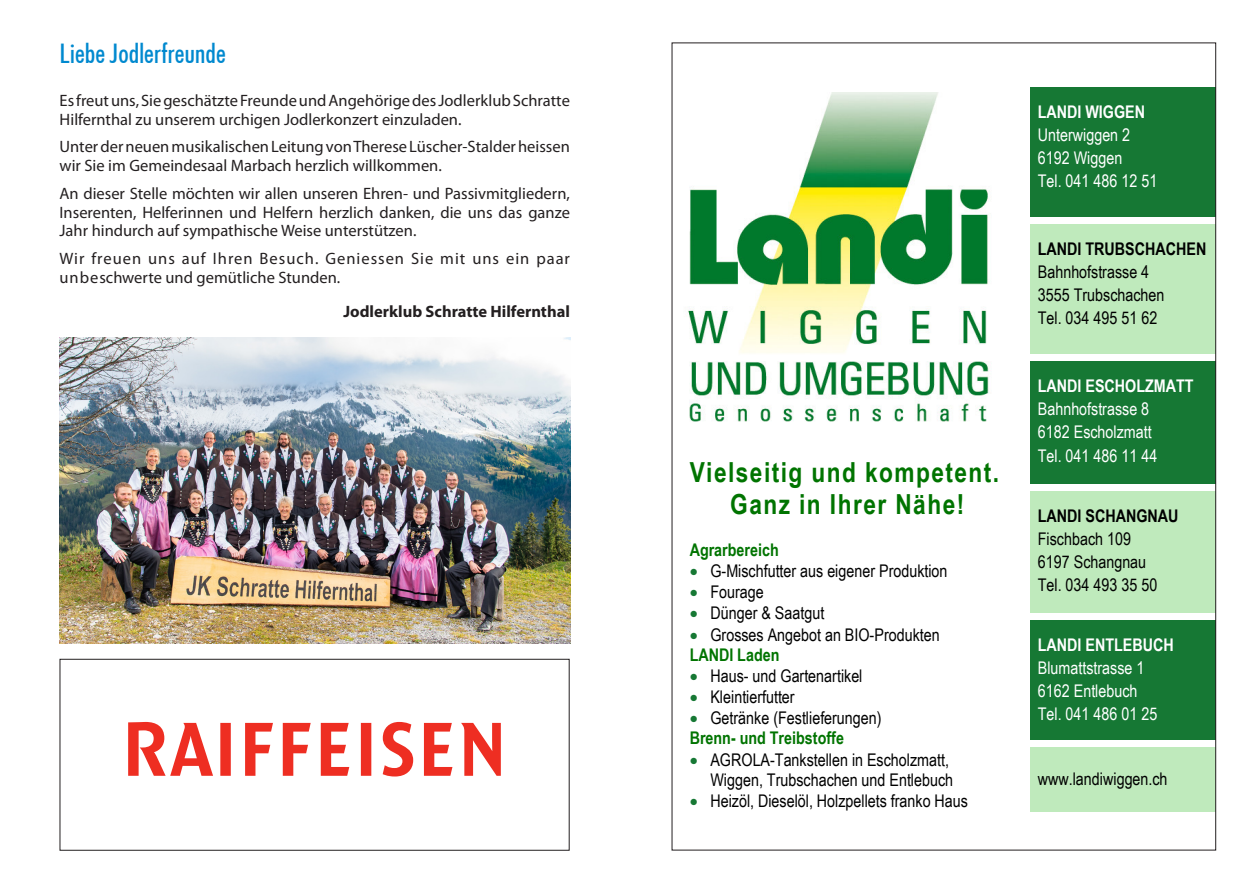
<style>
.page{position:relative;width:1259px;height:893px;background:#fff}
.page>*{position:absolute;margin:0;border:0;box-sizing:border-box;transform-origin:0 0}
.t1{font:700 27.6px/31.8px "Arial Narrow";letter-spacing:.05em;color:#007400;text-align:center}
.t2{font:500 condensed 27px "Futura BT";letter-spacing:-.005em;color:#0089cf}
.t3{font:17.4px/23.1px "Arial Narrow";color:#000}
.t4{font:17.4px/23.1px "Arial Narrow";color:#fff}
.t5{font:700 17.4px "Arial Narrow";color:#007400}
.t6{font:16.5px/18.8px "Myriad Pro";color:#231f20}
.t7{font:16.5px/18.8px "Myriad Pro";letter-spacing:.06em;color:#231f20}
.t8{font:700 16.5px "Myriad Pro";color:#231f20}
.s1{color:#167834}
.s2{font-weight:700;color:#007400}
.s3{font-weight:700}
</style>
<div class="page">
<div style="left:1030px;top:87px;width:185px;height:130px;background:#167834"></div>
<div style="left:1030px;top:224px;width:185px;height:130px;background:#bfeabc"></div>
<div style="left:1030px;top:361px;width:185px;height:123px;background:#167834"></div>
<div style="left:1030px;top:490px;width:185px;height:123px;background:#bfeabc"></div>
<div style="left:1030px;top:620px;width:185px;height:121px;background:#167834"></div>
<div style="left:1030px;top:747px;width:185px;height:65px;background:#bfeabc"></div>
<img style="left:688px;top:93px;width:301px;height:329px">
<img style="left:60px;top:338px;width:511px;height:305px">
<svg style="left:128px;top:722px;width:373px;height:54px"></svg>
<div style="left:60px;top:659px;width:509px;height:192px;border:1px solid #231f20"></div>
<p class="t2" style="left:60px;top:37px;width:168px">Liebe Jodlerfreunde</p>
<p class="t6" style="left:60px;top:91px;width:512px">Es freut uns, Sie geschätzte Freunde und Angehörige des Jodlerklub Schratte<br>Hilfernthal zu unserem urchigen Jodlerkonzert einzuladen.</p>
<p class="t6" style="left:60px;top:137px;width:512px">Unter der neuen musikalischen Leitung von Therese Lüscher-Stalder heissen wir Sie im Gemeindesaal Marbach herzlich willkommen.</p>
<p class="t6" style="left:60px;top:184px;width:512px;text-align:justify">An dieser Stelle möchten wir allen unseren Ehren- und Passivmitgliedern, Inserenten, Helferinnen und Helfern herzlich danken, die uns das ganze Jahr hindurch auf sympathische Weise unterstützen.</p>
<p class="t7" style="left:60px;top:249px;width:512px">Wir freuen uns auf Ihren Besuch. Geniessen Sie mit uns ein paar unbeschwerte und gemütliche Stunden.</p>
<p class="t8" style="left:343px;top:300px;width:228px">Jodlerklub Schratte Hilfernthal</p>
<p class="t1" style="left:689px;top:455px;width:311px">Vielseitig und kompetent.<br>Ganz in Ihrer Nähe!</p>
<p class="t5" style="left:689px;top:536px;width:91px">Agrarbereich</p>
<p class="t3" style="left:689px;top:559px;width:259px"><span class="s1">•</span> G-Mischfutter aus eigener Produktion</p>
<p class="t3" style="left:689px;top:580px;width:76px"><span class="s1">•</span> Fourage</p>
<p class="t3" style="left:689px;top:601px;width:136px"><span class="s1">•</span> Dünger &amp; Saatgut</p>
<p class="t3" style="left:689px;top:624px;width:251px;line-height:20.1px"><span class="s1">•</span> Grosses Angebot an BIO-Produkten<br><span class="s2">LANDI Laden</span></p>
<p class="t3" style="left:689px;top:664px;width:174px"><span class="s1">•</span> Haus- und Gartenartikel</p>
<p class="t3" style="left:689px;top:685px;width:106px"><span class="s1">•</span> Kleintierfutter</p>
<p class="t3" style="left:689px;top:708px;width:193px;line-height:20px"><span class="s1">•</span> Getränke (Festlieferungen)<br><span class="s2">Brenn- und Treibstoffe</span></p>
<p class="t3" style="left:689px;top:749px;width:265px;line-height:20.1px;text-align:right"><span class="s1">•</span> AGROLA-Tankstellen in Escholzmatt,<br>Wiggen, Trubschachen und Entlebuch</p>
<p class="t3" style="left:689px;top:788px;width:280px"><span class="s1">•</span> Heizöl, Dieselöl, Holzpellets franko Haus</p>
<p class="t4" style="left:1038px;top:100px;width:121px"><span class="s3">LANDI WIGGEN<br></span>Unterwiggen 2<br>6192 Wiggen<br>Tel. 041 486 12 51</p>
<p class="t3" style="left:1038px;top:237px;width:170px"><span class="s3">LANDI TRUBSCHACHEN<br></span>Bahnhofstrasse 4<br>3555 Trubschachen<br>Tel. 034 495 51 62</p>
<p class="t4" style="left:1038px;top:374px;width:157px"><span class="s3">LANDI ESCHOLZMATT<br></span>Bahnhofstrasse 8<br>6182 Escholzmatt<br>Tel. 041 486 11 44</p>
<p class="t3" style="left:1038px;top:503px;width:142px"><span class="s3">LANDI SCHANGNAU<br></span>Fischbach 109<br>6197 Schangnau<br>Tel. 034 493 35 50</p>
<p class="t4" style="left:1038px;top:633px;width:137px"><span class="s3">LANDI ENTLEBUCH<br></span>Blumattstrasse 1<br>6162 Entlebuch<br>Tel. 041 486 01 25</p>
<p class="t3" style="left:1038px;top:767px;width:131px">www.landiwiggen.ch</p>
</div>
